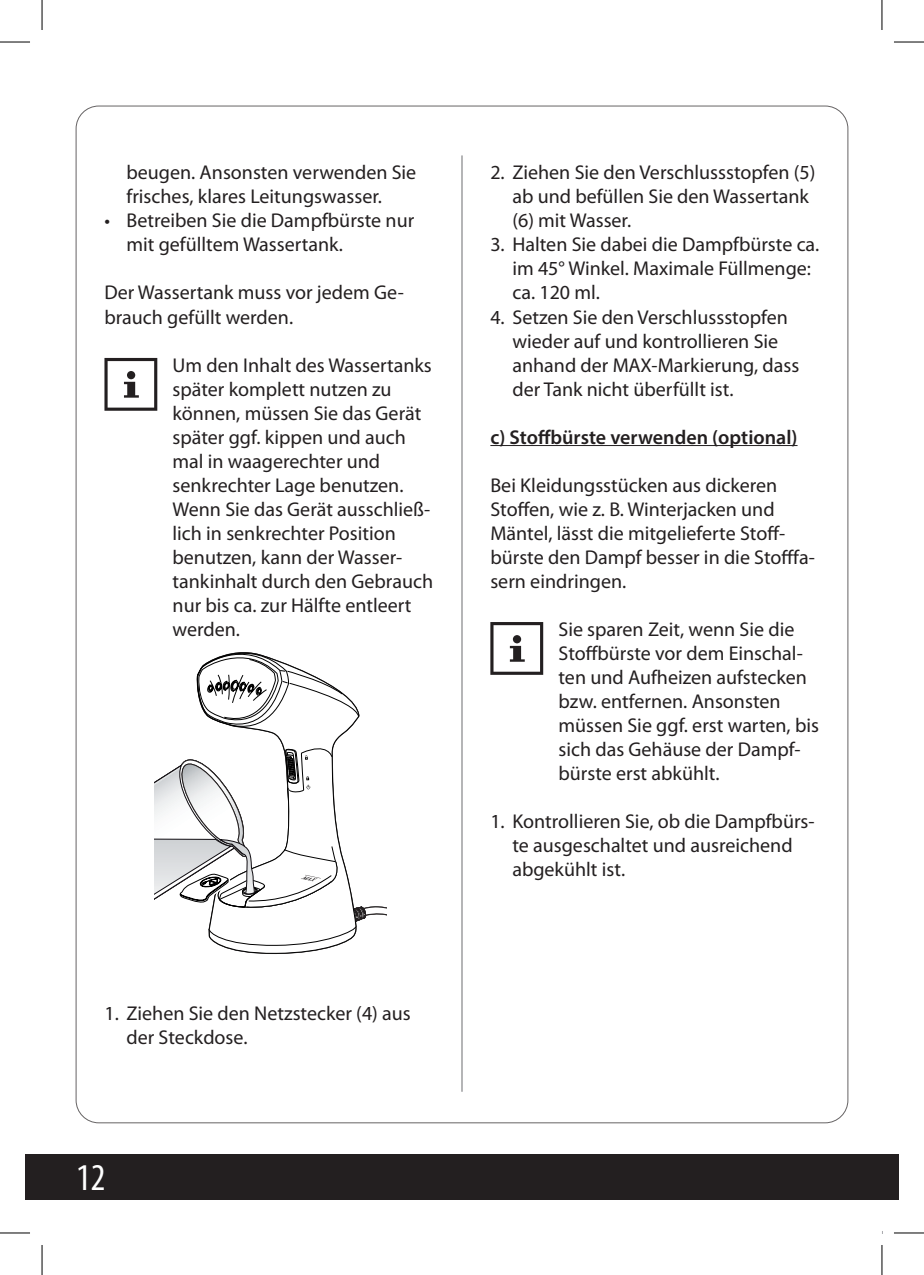
<style>
.page{position:relative;width:924px;height:1275px;background:#fff}
.page>*{position:absolute;margin:0;border:0;box-sizing:border-box;transform-origin:0 0}
.t1{font:condensed 38px "Myriad Pro";color:#fff}
.t2{font:20px/24px "Myriad Pro";color:#231f20}
.t3{font:600 20px "Myriad Pro";color:#231f20}
</style>
<div class="page">
<div style="left:25px;top:1154px;width:873px;height:45px;background:#231f20"></div>
<hr style="left:461px;top:155px;width:1px;height:936px;background:#6c6d70">
<svg style="left:104px;top:358px;width:53px;height:53px"></svg>
<svg style="left:154px;top:652px;width:233px;height:302px"></svg>
<hr style="left:490px;top:445px;width:307px;height:1px;background:#231f20">
<svg style="left:490px;top:622px;width:53px;height:53px"></svg>
<hr style="left:0;top:42px;width:30px;height:1px;background:#000">
<hr style="left:893px;top:42px;width:30px;height:1px;background:#000">
<hr style="left:0;top:1232px;width:30px;height:1px;background:#000">
<hr style="left:893px;top:1232px;width:30px;height:1px;background:#000">
<hr style="left:42px;top:0;width:1px;height:30px;background:#000">
<hr style="left:42px;top:1245px;width:1px;height:30px;background:#000">
<hr style="left:881px;top:0;width:1px;height:30px;background:#000">
<hr style="left:881px;top:1245px;width:1px;height:30px;background:#000">
<p class="t2" style="left:126px;top:161px;width:291px">beugen. Ansonsten verwenden Sie frisches, klares Leitungswasser.</p>
<p class="t2" style="left:126px;top:209px;width:289px;text-indent:-22px">• Betreiben Sie die Dampfbürste nur mit gefülltem Wassertank.</p>
<p class="t2" style="left:104px;top:281px;width:301px">Der Wassertank muss vor jedem Ge&shy;brauch gefüllt werden.</p>
<p class="t2" style="left:172px;top:353px;width:262px">Um den Inhalt des Wassertanks später komplett nutzen zu können, müssen Sie das Gerät später ggf. kippen und auch mal in waagerechter und senkrechter Lage benutzen.<br>Wenn Sie das Gerät ausschließ&shy;lich in senkrechter Position benutzen, kann der Wasser&shy;tankinhalt durch den Gebrauch nur bis ca. zur Hälfte entleert werden.</p>
<p class="t2" style="left:126px;top:1001px;width:286px;text-indent:-22px">1. Ziehen Sie den Netzstecker (4) aus der Steckdose.</p>
<h1 class="t1" style="left:76px;top:1154px;width:31px">12</h1>
<p class="t2" style="left:512px;top:161px;width:304px;text-indent:-22px">2. Ziehen Sie den Verschlussstopfen (5) ab und befüllen Sie den Wassertank (6) mit Wasser.</p>
<p class="t2" style="left:512px;top:233px;width:308px;text-indent:-22px">3. Halten Sie dabei die Dampfbürste ca. im 45° Winkel. Maximale Füllmenge: ca. 120 ml.</p>
<p class="t2" style="left:512px;top:305px;width:288px;text-indent:-22px">4. Setzen Sie den Verschlussstopfen wieder auf und kontrollieren Sie anhand der MAX-Markierung, dass der Tank nicht überfüllt ist.</p>
<p class="t3" style="left:490px;top:424px;width:308px">c) Stoffbürste verwenden (optional)</p>
<p class="t2" style="left:490px;top:473px;width:326px">Bei Kleidungsstücken aus dickeren Stoffen, wie z. B. Winterjacken und Mäntel, lässt die mitgelieferte Stoff&shy;bürste den Dampf besser in die Stofffa&shy;sern eindringen.</p>
<p class="t2" style="left:558px;top:617px;width:262px">Sie sparen Zeit, wenn Sie die<br>Stoffbürste vor dem Einschal&shy;ten und Aufheizen aufstecken bzw. entfernen. Ansonsten müssen Sie ggf. erst warten, bis sich das Gehäuse der Dampf&shy;bürste erst abkühlt.</p>
<p class="t2" style="left:512px;top:809px;width:303px;text-indent:-22px">1. Kontrollieren Sie, ob die Dampfbürs&shy;te ausgeschaltet und ausreichend abgekühlt ist.</p>
</div>
